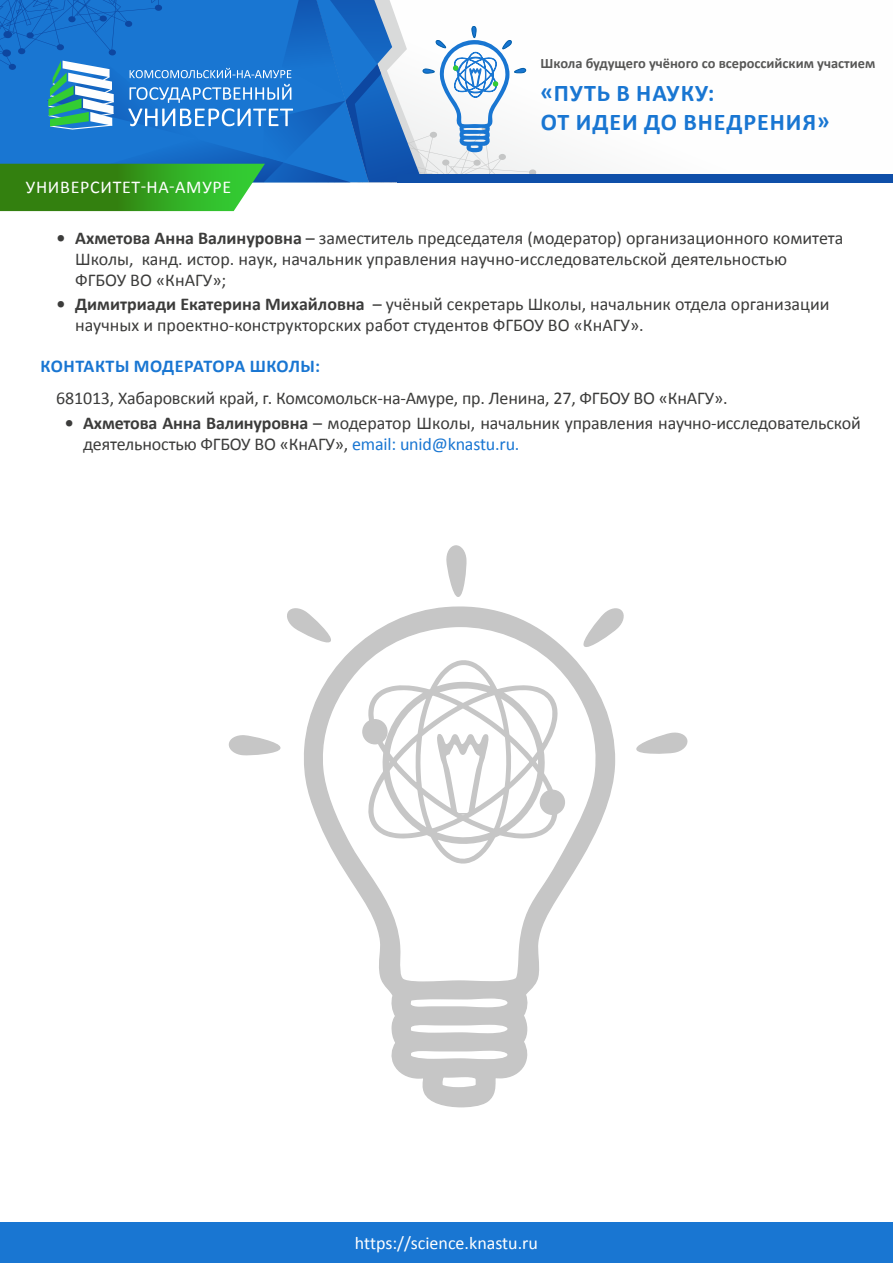
<style>
.page{position:relative;width:893px;height:1263px;background:#fff}
.page>*{position:absolute;margin:0;border:0;box-sizing:border-box;transform-origin:0 0}
.t1{font:700 24px/28.8px "Calibri";letter-spacing:.04em;color:#1976d2}
.t2{font:18px/21px "Calibri";letter-spacing:-.005em;color:#3c3c3b}
.t3{font:18px "Calibri";color:#fff}
.t4{font:700 18px "Calibri";letter-spacing:.025em;color:#1976d2}
.t5{font:18px "Calibri";letter-spacing:.04em;color:#fff}
.t6{font:700 14.4px "Calibri";color:#575756}
.s1{font-weight:700}
.s2{color:#1976d2}
</style>
<div class="page">
<div style="left:397px;top:174px;width:496px;height:8px;background:#0f4fa9"></div>
<div style="left:0;top:1222px;width:893px;height:41px;background:#1976d2"></div>
<svg style="left:0;top:0;width:537px;height:211px"></svg>
<svg style="left:636px;top:732px;width:52px;height:22px"></svg>
<svg style="left:616px;top:608px;width:8px;height:22px"></svg>
<svg style="left:447px;top:545px;width:20px;height:52px"></svg>
<svg style="left:287px;top:608px;width:15px;height:25px"></svg>
<svg style="left:228px;top:735px;width:53px;height:21px"></svg>
<svg style="left:302px;top:606px;width:314px;height:502px"></svg>
<div style="left:540px;top:790px;width:24px;height:24px;background:#c6c6c6;border-radius:50%"></div>
<div style="left:540px;top:790px;width:25px;height:25px;border:1px solid #c6c6c6;border-radius:50%"></div>
<div style="left:363px;top:720px;width:24px;height:24px;background:#c6c6c6;border-radius:50%"></div>
<div style="left:362px;top:719px;width:26px;height:25px;border:1px solid #c6c6c6;border-radius:50%"></div>
<p class="t5" style="left:26px;top:175px;width:207px">УНИВЕРСИТЕТ-НА-АМУРЕ</p>
<p class="t6" style="left:540px;top:54px;width:336px">Школа будущего учёного со всероссийским участием</p>
<h1 class="t1" style="left:540px;top:79px;width:291px">«ПУТЬ В НАУКУ:<br>ОТ ИДЕИ ДО ВНЕДРЕНИЯ»</h1>
<p class="t2" style="left:75px;top:227px;width:770px;text-indent:-19px"><span class="s1">• Ахметова Анна Валинуровна</span> – заместитель председателя (модератор) организационного комитета<br>Школы, канд. истор. наук, начальник управления научно-исследовательской деятельностью<br>ФГБОУ ВО «КнАГУ»;</p>
<p class="t2" style="left:75px;top:294px;width:756px;text-indent:-19px"><span class="s1">• Димитриади Екатерина Михайловна</span> – учёный секретарь Школы, начальник отдела организации научных и проектно-конструкторских работ студентов ФГБОУ ВО «КнАГУ».</p>
<p class="t4" style="left:41px;top:355px;width:281px">КОНТАКТЫ МОДЕРАТОРА ШКОЛЫ:</p>
<p class="t2" style="left:56px;top:388px;width:673px">681013, Хабаровский край, г. Комсомольск-на-Амуре, пр. Ленина, 27, ФГБОУ ВО «КнАГУ».</p>
<p class="t2" style="left:83px;top:412px;width:779px;text-indent:-19px"><span class="s1">• Ахметова Анна Валинуровна</span> – модератор Школы, начальник управления научно-исследовательской деятельностью ФГБОУ ВО «КнАГУ», <span class="s2">email: unid@knastu.ru.</span></p>
<p class="t3" style="left:355px;top:1231px;width:185px">https://science.knastu.ru</p>
</div>
